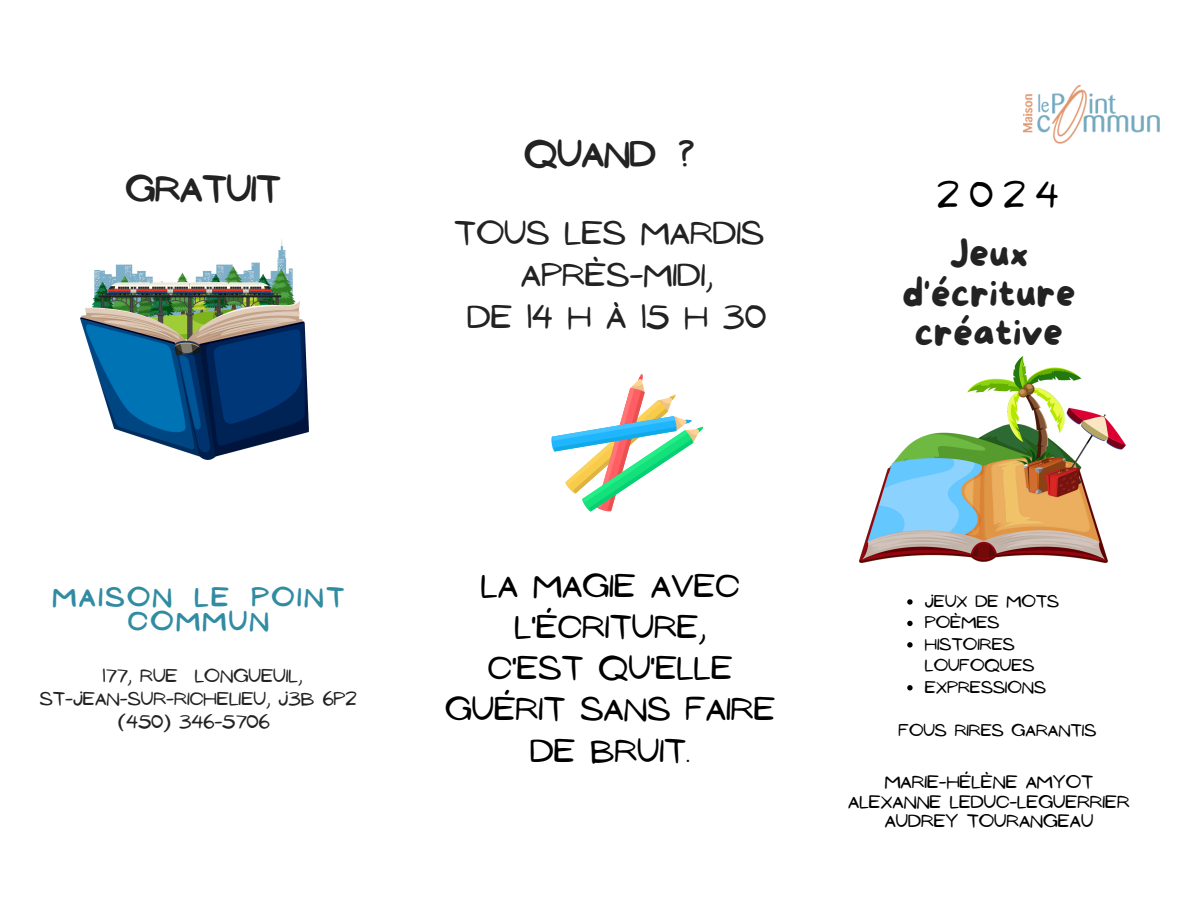
<style>
.page{position:relative;width:1188px;height:918px;background:#fff}
.page>*{position:absolute;margin:0;border:0;box-sizing:border-box;transform-origin:0 0}
.t1{font:39px/39.9px "More Sugar";color:#222;text-align:center}
.t2{font:32.85px "NF Ananias Bold";color:#222}
.t3{font:32.85px "NF Ananias Regular";color:#000}
.t4{font:30px/41.2px "NF Ananias Regular";color:#000;text-align:center}
.t5{font:29.85px/41.8px "NF Ananias Regular";color:#222;text-align:center}
.t6{font:24px/24.3px "NF Ananias Bold";letter-spacing:.13em;color:#318ba2;text-align:center}
.t7{font:16.95px "NF Ananias Regular";color:#222}
.t8{font:16.5px/19.5px "NF Ananias Regular";color:#000;text-align:center}
.t9{font:15.45px/21.5px "NF Ananias Regular";color:#000}
</style>
<div class="page">
<img style="left:859px;top:356px;width:266px;height:206px">
<svg style="left:907px;top:599px;width:6px;height:6px"></svg>
<svg style="left:907px;top:621px;width:6px;height:5px"></svg>
<svg style="left:907px;top:642px;width:6px;height:6px"></svg>
<svg style="left:907px;top:685px;width:6px;height:5px"></svg>
<img style="left:1023px;top:86px;width:136px;height:57px">
<svg style="left:551px;top:374px;width:153px;height:138px"></svg>
<img style="left:80px;top:239px;width:228px;height:220px">
<p class="t2" style="left:126px;top:170px;width:156px">GRATUIT</p>
<h4 class="t2" style="left:525px;top:135px;width:171px">QUAND ?</h4>
<p class="t5" style="left:454px;top:213px;width:314px">TOUS LES MARDIS<br>APRÈS-MIDI,<br>DE 14 H À 15 H 30</p>
<p class="t3" style="left:937px;top:177px;width:123px">2024</p>
<h3 class="t1" style="left:902px;top:235px;width:175px">Jeux d'écriture créative</h3>
<h1 class="t6" style="left:53px;top:585px;width:293px">MAISON LE POINT<br>COMMUN</h1>
<h2 class="t7" style="left:103px;top:666px;width:201px">177, RUE LONGUEUIL,</h2>
<p class="t7" style="left:40px;top:690px;width:319px">ST-JEAN-SUR-RICHELIEU, J3B 6P2</p>
<p class="t7" style="left:118px;top:713px;width:153px">(450) 346-5706</p>
<h4 class="t4" style="left:445px;top:566px;width:332px">LA MAGIE AVEC<br>L'ÉCRITURE,<br>C'EST QU'ELLE<br>GUÉRIT SANS FAIRE<br>DE BRUIT.</h4>
<h5 class="t9" style="left:925px;top:591px;width:136px">JEUX DE MOTS</h5>
<p class="t9" style="left:925px;top:612px;width:76px">POÈMES</p>
<p class="t9" style="left:925px;top:634px;width:111px">HISTOIRES<br>LOUFOQUES</p>
<p class="t9" style="left:925px;top:677px;width:122px">EXPRESSIONS</p>
<h3 class="t9" style="left:899px;top:719px;width:199px">FOUS RIRES GARANTIS</h3>
<p class="t8" style="left:848px;top:773px;width:283px">MARIE-HÉLÈNE AMYOT<br>ALEXANNE LEDUC-LEGUERRIER<br>AUDREY TOURANGEAU</p>
</div>
